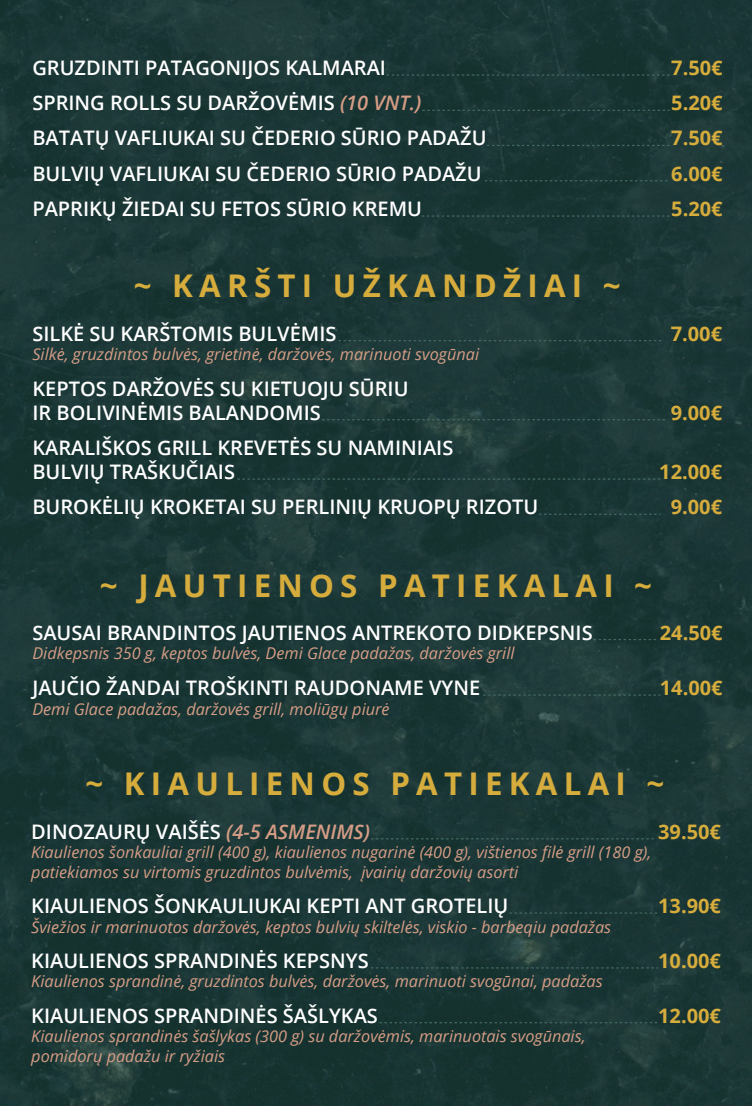
<style>
.page{position:relative;width:752px;height:1106px;background:#fff}
.page>*{position:absolute;margin:0;border:0;box-sizing:border-box;transform-origin:0 0}
.t1{font:700 31.25px "Open Sans";letter-spacing:.2em;color:#d6ac3c}
.t2{font:600 20px/35.2px "Open Sans";color:#fff}
.t3{font:700 20px/35.2px "Open Sans";color:#d6ac3c;text-align:justify}
.t4{font:italic 16.25px/19.5px "Open Sans";color:#d69d86}
.s1{font-style:italic;color:#d69d86}
</style>
<div class="page">
<div style="left:0;top:0;width:751px;height:1105px;background:#1a3636"></div>
<svg style="left:422px;top:110px;width:247px;height:1px"></svg>
<svg style="left:485px;top:180px;width:183px;height:1px"></svg>
<svg style="left:487px;top:145px;width:182px;height:1px"></svg>
<svg style="left:422px;top:215px;width:247px;height:2px"></svg>
<svg style="left:593px;top:638px;width:63px;height:2px"></svg>
<svg style="left:483px;top:694px;width:177px;height:1px"></svg>
<svg style="left:386px;top:74px;width:283px;height:2px"></svg>
<svg style="left:338px;top:340px;width:324px;height:1px"></svg>
<svg style="left:322px;top:419px;width:343px;height:1px"></svg>
<svg style="left:237px;top:478px;width:423px;height:1px"></svg>
<svg style="left:539px;top:513px;width:121px;height:2px"></svg>
<svg style="left:371px;top:838px;width:283px;height:1px"></svg>
<svg style="left:371px;top:967px;width:286px;height:1px"></svg>
<svg style="left:379px;top:1021px;width:278px;height:2px"></svg>
<svg style="left:509px;top:912px;width:148px;height:1px"></svg>
<p class="t2" style="left:32px;top:50px;width:455px">GRUZDINTI PATAGONIJOS KALMARAI<br>SPRING ROLLS SU DARŽOVĖMIS <span class="s1">(10 VNT.)<br></span>BATATŲ VAFLIUKAI SU ČEDERIO SŪRIO PADAŽU BULVIŲ VAFLIUKAI SU ČEDERIO SŪRIO PADAŽU PAPRIKŲ ŽIEDAI SU FETOS SŪRIO KREMU</p>
<h1 class="t1" style="left:134px;top:263px;width:488px">~ KARŠTI UŽKANDŽIAI ~</h1>
<p class="t2" style="left:32px;top:315px;width:305px">SILKĖ SU KARŠTOMIS BULVĖMIS</p>
<p class="t4" style="left:32px;top:344px;width:448px">Silkė, gruzdintos bulvės, grietinė, daržovės, marinuoti svogūnai</p>
<p class="t2" style="left:32px;top:376px;width:377px;line-height:24px">KEPTOS DARŽOVĖS SU KIETUOJU SŪRIU<br>IR BOLIVINĖMIS BALANDOMIS</p>
<p class="t2" style="left:32px;top:435px;width:422px;line-height:24px">KARALIŠKOS GRILL KREVETĖS SU NAMINIAIS<br>BULVIŲ TRAŠKUČIAIS</p>
<p class="t2" style="left:32px;top:489px;width:507px">BUROKĖLIŲ KROKETAI SU PERLINIŲ KRUOPŲ RIZOTU</p>
<p class="t3" style="left:671px;top:50px;width:53px">7.50€ 5.20€ 7.50€ 6.00€ 5.20€</p>
<p class="t3" style="left:670px;top:315px;width:53px">7.00€</p>
<p class="t3" style="left:670px;top:395px;width:53px">9.00€</p>
<p class="t3" style="left:659px;top:453px;width:64px;text-align:center">12.00€<br>9.00€</p>
<h1 class="t1" style="left:100px;top:563px;width:553px">~ JAUTIENOS PATIEKALAI ~</h1>
<p class="t2" style="left:32px;top:614px;width:561px">SAUSAI BRANDINTOS JAUTIENOS ANTREKOTO DIDKEPSNIS</p>
<p class="t4" style="left:32px;top:643px;width:483px">Didkepsnis 350 g, keptos bulvės, Demi Glace padažas, daržovės grill</p>
<p class="t2" style="left:32px;top:669px;width:449px">JAUČIO ŽANDAI TROŠKINTI RAUDONAME VYNE</p>
<p class="t4" style="left:32px;top:698px;width:358px">Demi Glace padažas, daržovės grill, moliūgų piurė</p>
<p class="t3" style="left:659px;top:614px;width:64px">24.50€</p>
<p class="t3" style="left:659px;top:669px;width:64px">14.00€</p>
<h1 class="t1" style="left:85px;top:761px;width:580px">~ KIAULIENOS PATIEKALAI ~</h1>
<p class="t2" style="left:31px;top:813px;width:340px">DINOZAURŲ VAIŠĖS <span class="s1">(4-5 ASMENIMS)</span></p>
<p class="t4" style="left:31px;top:842px;width:621px">Kiaulienos šonkauliai grill (400 g), kiaulienos nugarinė (400 g), vištienos filė grill (180 g), patiekiamos su virtomis gruzdintos bulvėmis, įvairių daržovių asorti</p>
<p class="t2" style="left:31px;top:887px;width:478px">KIAULIENOS ŠONKAULIUKAI KEPTI ANT GROTELIŲ</p>
<p class="t4" style="left:31px;top:916px;width:581px">Šviežios ir marinuotos daržovės, keptos bulvių skiltelės, viskio - barbeqiu padažas</p>
<p class="t2" style="left:31px;top:942px;width:339px">KIAULIENOS SPRANDINĖS KEPSNYS</p>
<p class="t4" style="left:31px;top:971px;width:572px">Kiaulienos sprandinė, gruzdintos bulvės, daržovės, marinuoti svogūnai, padažas</p>
<p class="t2" style="left:31px;top:997px;width:348px">KIAULIENOS SPRANDINĖS ŠAŠLYKAS</p>
<p class="t4" style="left:31px;top:1025px;width:555px">Kiaulienos sprandinės šašlykas (300 g) su daržovėmis, marinuotais svogūnais, pomidorų padažu ir ryžiais</p>
<p class="t3" style="left:657px;top:813px;width:64px">39.50€</p>
<p class="t3" style="left:657px;top:887px;width:64px">13.90€</p>
<p class="t3" style="left:657px;top:942px;width:64px">10.00€</p>
<p class="t3" style="left:657px;top:997px;width:64px">12.00€</p>
</div>
